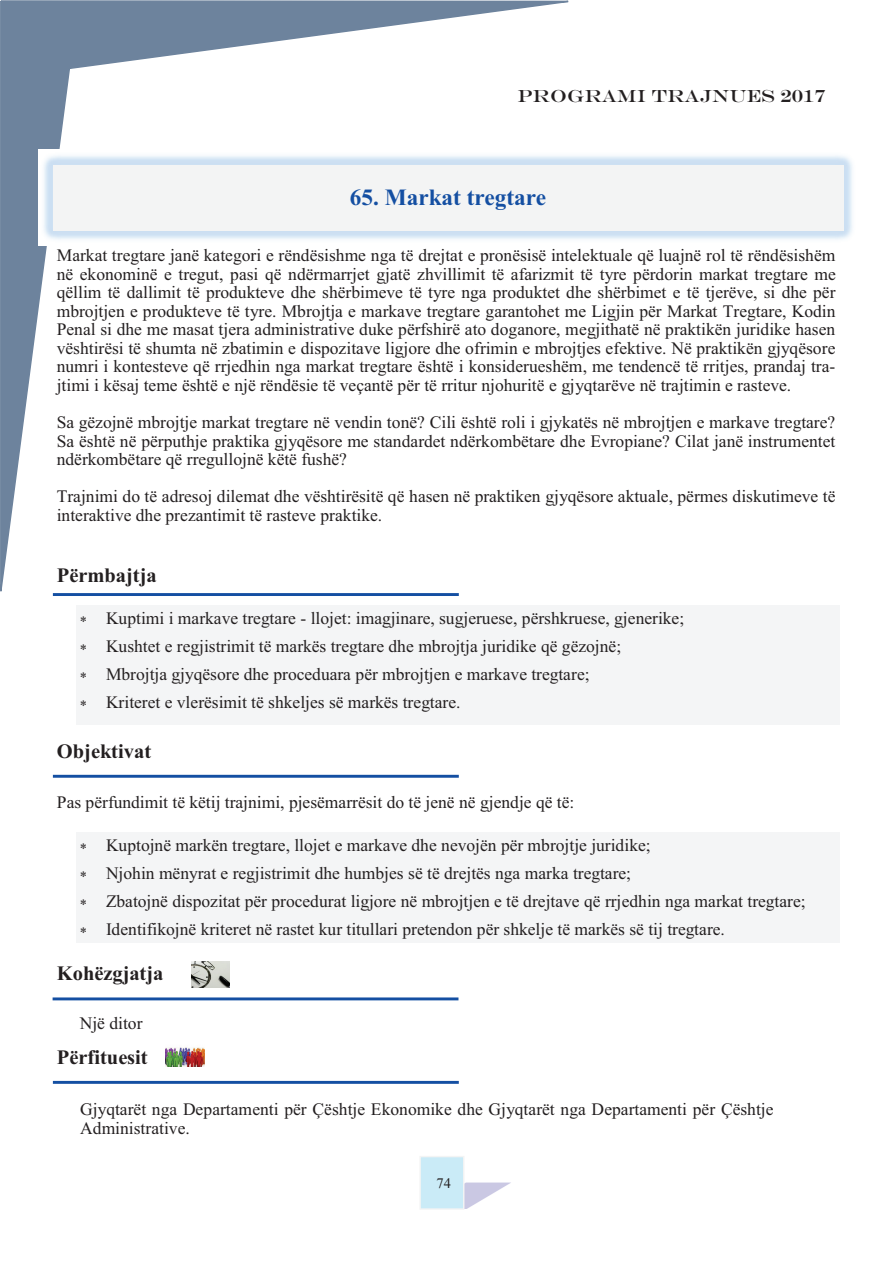
<style>
.page{position:relative;width:893px;height:1263px;background:#fff}
.page>*{position:absolute;margin:0;border:0;box-sizing:border-box;transform-origin:0 0}
.t1{font:700 23.25px "Times New Roman";color:#144fa2}
.t2{font:700 20.55px "Times New Roman";color:#231f20}
.t3{font:17.55px/18.6px "Times New Roman";color:#231f20}
.t4{font:17.55px "Engravers";color:#231f20}
.t5{font:14.55px "Times New Roman";color:#231f20}
</style>
<div class="page">
<svg style="left:0;top:0;width:569px;height:596px"></svg>
<img style="left:464px;top:1182px;width:47px;height:27px">
<div style="left:420px;top:1156px;width:44px;height:53px;background:#caebf7"></div>
<div style="left:419px;top:1156px;width:45px;height:53px;border:1px solid #f3f4f4"></div>
<hr style="left:53px;top:593px;width:406px;height:3px;background:#144fa2">
<div style="left:76px;top:605px;width:763px;height:120px;background:#f4f5f6"></div>
<hr style="left:53px;top:997px;width:405px;height:3px;background:#144fa2">
<div style="left:76px;top:832px;width:763px;height:111px;background:#f4f5f6"></div>
<hr style="left:53px;top:775px;width:406px;height:3px;background:#144fa2">
<hr style="left:53px;top:1081px;width:406px;height:3px;background:#144fa2">
<img style="left:191px;top:961px;width:39px;height:27px">
<img style="left:166px;top:1047px;width:38px;height:19px">
<img style="left:38px;top:150px;width:814px;height:95px">
<div style="left:53px;top:165px;width:791px;height:65px;background:#f3f4f4"></div>
<p class="t4" style="left:518px;top:85px;width:309px">PROGRAMI TRAJNUES 2017</p>
<h1 class="t1" style="left:350px;top:180px;width:198px">65. Markat tregtare</h1>
<p class="t3" style="left:57px;top:245px;width:780px;text-align:justify">Markat tregtare janë kategori e rëndësishme nga të drejtat e pronësisë intelektuale që luajnë rol të rëndësishëm në ekonominë e tregut, pasi që ndërmarrjet gjatë zhvillimit të afarizmit të tyre përdorin markat tregtare me qëllim të dallimit të produkteve dhe shërbimeve të tyre nga produktet dhe shërbimet e të tjerëve, si dhe për mbrojtjen e produkteve të tyre. Mbrojtja e markave tregtare garantohet me Ligjin për Markat Tregtare, Kodin Penal si dhe me masat tjera administrative duke përfshirë ato doganore, megjithatë në praktikën juridike hasen vështirësi të shumta në zbatimin e dispozitave ligjore dhe ofrimin e mbrojtjes efektive. Në praktikën gjyqësore numri i kontesteve që rrjedhin nga markat tregtare është i konsiderueshëm, me tendencë të rritjes, prandaj tra&shy;jtimi i kësaj teme është e një rëndësie të veçantë për të rritur njohuritë e gjyqtarëve në trajtimin e rasteve.</p>
<p class="t3" style="left:57px;top:412px;width:780px;text-align:justify">Sa gëzojnë mbrojtje markat tregtare në vendin tonë? Cili është roli i gjykatës në mbrojtjen e markave tregtare?<br>Sa është në përputhje praktika gjyqësore me standardet ndërkombëtare dhe Evropiane? Cilat janë instrumentet ndërkombëtare që rregullojnë këtë fushë?</p>
<p class="t3" style="left:57px;top:486px;width:780px">Trajnimi do të adresoj dilemat dhe vështirësitë që hasen në praktiken gjyqësore aktuale, përmes diskutimeve të interaktive dhe prezantimit të rasteve praktike.</p>
<p class="t2" style="left:57px;top:560px;width:101px">Përmbajtja</p>
<p class="t3" style="left:106px;top:604px;width:580px;line-height:27.9px">Kuptimi i markave tregtare - llojet: imagjinare, sugjeruese, përshkruese, gjenerike; Kushtet e regjistrimit të markës tregtare dhe mbrojtja juridike që gëzojnë; Mbrojtja gjyqësore dhe proceduara për mbrojtjen e markave tregtare;<br>Kriteret e vlerësimit të shkeljes së markës tregtare.</p>
<p class="t2" style="left:57px;top:736px;width:96px">Objektivat</p>
<p class="t3" style="left:57px;top:792px;width:519px">Pas përfundimit të këtij trajnimi, pjesëmarrësit do të jenë në gjendje që të:</p>
<p class="t3" style="left:106px;top:831px;width:701px;line-height:27.9px">Kuptojnë markën tregtare, llojet e markave dhe nevojën për mbrojtje juridike;<br>Njohin mënyrat e regjistrimit dhe humbjes së të drejtës nga marka tregtare;<br>Zbatojnë dispozitat për procedurat ligjore në mbrojtjen e të drejtave që rrjedhin nga markat tregtare; Identifikojnë kriteret në rastet kur titullari pretendon për shkelje të markës së tij tregtare.</p>
<p class="t2" style="left:57px;top:958px;width:108px">Kohëzgjatja</p>
<p class="t3" style="left:80px;top:1013px;width:64px">Një ditor</p>
<p class="t2" style="left:57px;top:1042px;width:92px">Përfituesit</p>
<p class="t3" style="left:80px;top:1100px;width:695px">Gjyqtarët nga Departamenti për Çështje Ekonomike dhe Gjyqtarët nga Departamenti për Çështje<br>Administrative.</p>
<p class="t5" style="left:436px;top:1172px;width:16px">74</p>
</div>
